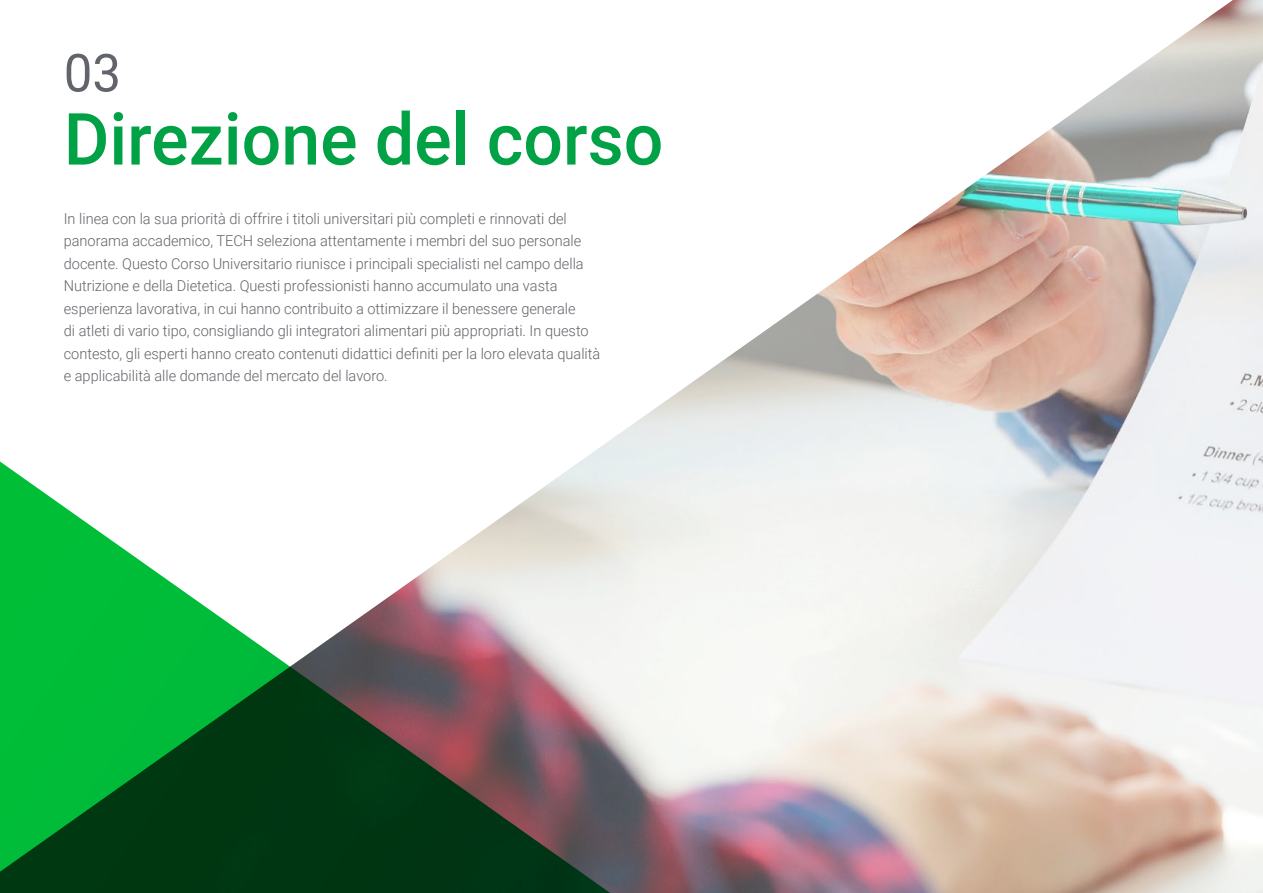
<style>
.page{position:relative;width:1263px;height:893px;background:#fff}
.page>*{position:absolute;margin:0;border:0;box-sizing:border-box;transform-origin:0 0}
.t1{font:500 72px "Roboto";color:#00a245}
.t2{font:52.5px "Roboto";color:#61646a}
.t3{font:300 15px/22.5px "Roboto";color:#61646a}
</style>
<div class="page">
<img style="left:602px;top:0;width:661px;height:893px">
<svg style="left:0;top:446px;width:640px;height:447px"></svg>
<h2 class="t2" style="left:64px;top:36px;width:59px">03</h2>
<h1 class="t1" style="left:64px;top:89px;width:601px">Direzione del corso</h1>
<p class="t3" style="left:64px;top:207px;width:538px">In linea con la sua priorità di offrire i titoli universitari più completi e rinnovati del panorama accademico, TECH seleziona attentamente i membri del suo personale docente. Questo Corso Universitario riunisce i principali specialisti nel campo della Nutrizione e della Dietetica. Questi professionisti hanno accumulato una vasta esperienza lavorativa, in cui hanno contribuito a ottimizzare il benessere generale<br>di atleti di vario tipo, consigliando gli integratori alimentari più appropriati. In questo contesto, gli esperti hanno creato contenuti didattici definiti per la loro elevata qualità e applicabilità alle domande del mercato del lavoro.</p>
</div>
